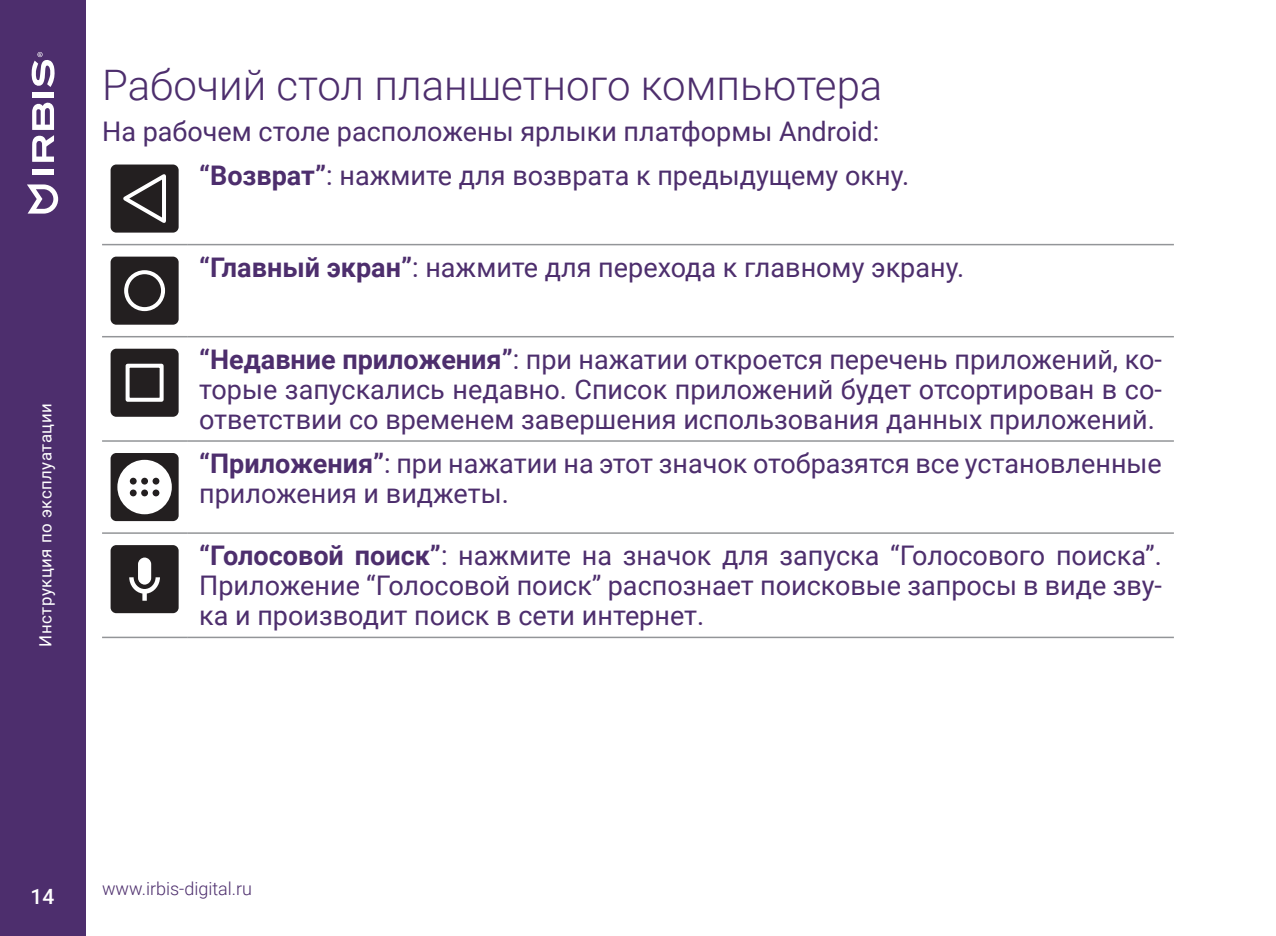
<style>
.page{position:relative;width:1276px;height:936px;background:#fff}
.page>*{position:absolute;margin:0;border:0;box-sizing:border-box;transform-origin:0 0}
.t1{font:300 42px "Roboto";color:#4d2e6d}
.t2{font:27px/30px "Roboto";color:#4d2e6d}
.t3{font:500 21px "Roboto";color:#fff}
.t4{font:300 18px "Roboto";color:#4d2e6d}
.t5{font:16.8px "Roboto";letter-spacing:.03em;color:#fff}
.s1{font-weight:700}
</style>
<div class="page">
<div style="left:0;top:0;width:85px;height:935px;background:#4d2e6d"></div>
<svg style="left:27px;top:184px;width:31px;height:29px"></svg>
<svg style="left:32px;top:102px;width:22px;height:60px"></svg>
<div style="left:32px;top:169px;width:22px;height:5px;background:#fff"></div>
<div style="left:32px;top:92px;width:22px;height:5px;background:#fff"></div>
<svg style="left:31px;top:52px;width:24px;height:35px"></svg>
<hr style="left:102px;top:244px;width:85px;height:1px;background:#939598">
<hr style="left:187px;top:244px;width:987px;height:1px;background:#939598">
<hr style="left:102px;top:336px;width:85px;height:1px;background:#939598">
<hr style="left:187px;top:336px;width:987px;height:1px;background:#939598">
<hr style="left:102px;top:440px;width:85px;height:1px;background:#939598">
<hr style="left:187px;top:440px;width:987px;height:1px;background:#939598">
<hr style="left:102px;top:532px;width:85px;height:2px;background:#939598">
<hr style="left:187px;top:532px;width:987px;height:2px;background:#939598">
<hr style="left:102px;top:636px;width:85px;height:2px;background:#939598">
<hr style="left:187px;top:636px;width:987px;height:2px;background:#939598">
<div style="left:111px;top:164px;width:68px;height:68px;background:#231f20;border-radius:6px"></div>
<svg style="left:123px;top:174px;width:43px;height:49px"></svg>
<div style="left:111px;top:256px;width:68px;height:68px;background:#231f20;border-radius:6px"></div>
<div style="left:124px;top:270px;width:41px;height:41px;border:4px solid #fff;border-radius:50%"></div>
<div style="left:111px;top:349px;width:68px;height:68px;background:#231f20;border-radius:6px"></div>
<div style="left:126px;top:364px;width:38px;height:38px;border:4px solid #fff"></div>
<div style="left:111px;top:453px;width:68px;height:68px;background:#231f20;border-radius:6px"></div>
<div style="left:117px;top:460px;width:55px;height:54px;background:#fff;border-radius:50%"></div>
<div style="left:130px;top:477px;width:7px;height:7px;background:#231f20;border-radius:50%"></div>
<div style="left:141px;top:477px;width:7px;height:7px;background:#231f20;border-radius:50%"></div>
<div style="left:153px;top:477px;width:6px;height:7px;background:#231f20;border-radius:50%"></div>
<div style="left:130px;top:489px;width:7px;height:7px;background:#231f20;border-radius:50%"></div>
<div style="left:141px;top:489px;width:7px;height:7px;background:#231f20;border-radius:50%"></div>
<div style="left:153px;top:489px;width:6px;height:7px;background:#231f20;border-radius:50%"></div>
<div style="left:111px;top:545px;width:68px;height:68px;background:#231f20;border-radius:6px"></div>
<svg style="left:129px;top:557px;width:31px;height:43px"></svg>
<h1 class="t1" style="left:102px;top:55px;width:782px">Рабочий стол планшетного компьютера</h1>
<p class="t2" style="left:199px;top:108px;width:711px;line-height:44.4px;text-indent:-97px">На рабочем столе расположены ярлыки платформы Android: <span class="s1">“Возврат”</span>: нажмите для возврата к предыдущему окну.</p>
<p class="t5" style="left:34px;top:646px;width:245px;rotate:-90deg">Инструкция по эксплуатации</p>
<p class="t2" style="left:199px;top:251px;width:766px"><span class="s1">“Главный экран”</span>: нажмите для перехода к главному экрану.</p>
<p class="t2" style="left:199px;top:343px;width:964px;text-align:justify"><span class="s1">“Недавние приложения”</span>: при нажатии откроется перечень приложений, ко&shy;торые запускались недавно. Список приложений будет отсортирован в со&shy;ответствии со временем завершения использования данных приложений.</p>
<p class="t2" style="left:199px;top:447px;width:964px"><span class="s1">“Приложения”</span>: при нажатии на этот значок отобразятся все установленные приложения и виджеты.</p>
<p class="t2" style="left:199px;top:539px;width:964px;text-align:justify"><span class="s1">“Голосовой поиск”</span>: нажмите на значок для запуска “Голосового поиска”.<br>Приложение “Голосовой поиск” распознает поисковые запросы в виде зву&shy;ка и производит поиск в сети интернет.</p>
<p class="t3" style="left:31px;top:882px;width:25px">14</p>
<p class="t4" style="left:102px;top:876px;width:152px">www.irbis-digital.ru</p>
</div>
